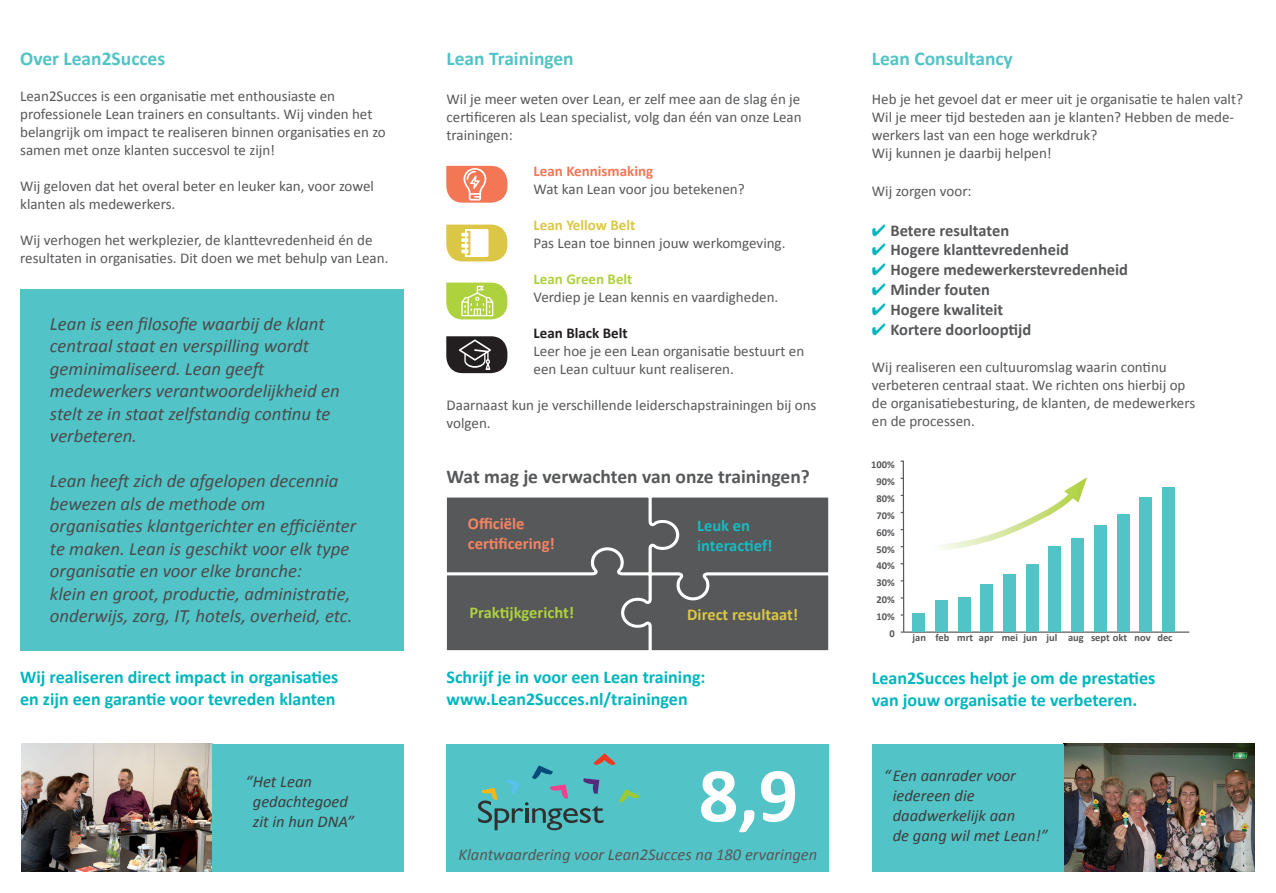
<style>
.page{position:relative;width:1276px;height:893px;background:#fff}
.page>*{position:absolute;margin:0;border:0;box-sizing:border-box;transform-origin:0 0}
.t1{font:700 78px "Calibri";color:#fff}
.t2{font:700 19.5px "Calibri";color:#52c3c6}
.t3{font:700 19.5px "Calibri";color:#57585a}
.t4{font:italic 18.75px/22.5px "Calibri";color:#4b4c4d}
.t5{font:700 18px/21.6px "Calibri";color:#00b6be}
.t6{font:700 16.5px "Calibri";color:#57585a}
.t7{font:italic 16.5px/19.8px "Calibri";color:#3e3e3f}
.t8{font:italic 16.5px "Calibri";color:#57585a}
.t9{font:700 16.5px/19.8px "Calibri";color:#f58462}
.t10{font:700 16.5px/19.8px "Calibri";color:#14bcc3}
.t11{font:700 16.5px "Calibri";color:#aed13e}
.t12{font:700 16.5px "Calibri";color:#dbc745}
.t13{font:15px/18px "Calibri";color:#57585a}
.t14{font:700 15px "Calibri";color:#f37755}
.t15{font:700 15px "Calibri";color:#dbc745}
.t16{font:700 15px "Calibri";color:#aed13e}
.t17{font:700 15px "Calibri";color:#231f20}
.t18{font:700 10.5px/16.8px "Calibri";color:#57585a;text-align:right}
.s1{color:#00b6be}
</style>
<div class="page">
<img style="left:21px;top:744px;width:192px;height:127px">
<img style="left:1063px;top:744px;width:191px;height:128px">
<div style="left:213px;top:744px;width:191px;height:128px;background:#52c3c6"></div>
<div style="left:872px;top:744px;width:191px;height:128px;background:#52c3c6"></div>
<div style="left:446px;top:744px;width:383px;height:128px;background:#52c3c6"></div>
<svg style="left:478px;top:753px;width:161px;height:77px"></svg>
<hr style="left:902px;top:461px;width:2px;height:172px;background:#57585a">
<hr style="left:904px;top:631px;width:285px;height:2px;background:#57585a">
<div style="left:912px;top:613px;width:12px;height:18px;background:#52c3c6"></div>
<div style="left:935px;top:600px;width:12px;height:31px;background:#52c3c6"></div>
<div style="left:958px;top:597px;width:12px;height:34px;background:#52c3c6"></div>
<div style="left:980px;top:584px;width:13px;height:47px;background:#52c3c6"></div>
<div style="left:1003px;top:574px;width:12px;height:57px;background:#52c3c6"></div>
<div style="left:1026px;top:564px;width:12px;height:67px;background:#52c3c6"></div>
<div style="left:1048px;top:546px;width:13px;height:85px;background:#52c3c6"></div>
<div style="left:1071px;top:538px;width:12px;height:93px;background:#52c3c6"></div>
<div style="left:1094px;top:525px;width:12px;height:106px;background:#52c3c6"></div>
<div style="left:1117px;top:514px;width:12px;height:117px;background:#52c3c6"></div>
<div style="left:1139px;top:497px;width:13px;height:134px;background:#52c3c6"></div>
<div style="left:1162px;top:487px;width:12px;height:144px;background:#52c3c6"></div>
<svg style="left:939px;top:477px;width:148px;height:77px"></svg>
<svg style="left:446px;top:166px;width:61px;height:37px;background:#f59074"></svg>
<svg style="left:446px;top:336px;width:61px;height:37px;background:#4b4748"></svg>
<svg style="left:446px;top:283px;width:61px;height:36px;background:#bdd963"></svg>
<svg style="left:446px;top:225px;width:61px;height:36px"></svg>
<div style="left:446px;top:497px;width:383px;height:154px;background:#57585a"></div>
<div style="left:20px;top:289px;width:384px;height:362px;background:#52c3c6"></div>
<h2 class="t2" style="left:20px;top:46px;width:147px">Over Lean2Succes</h2>
<p class="t13" style="left:20px;top:87px;width:367px">Lean2Succes is een organisatie met enthousiaste en professionele Lean trainers en consultants. Wij vinden het belangrijk om impact te realiseren binnen organisaties en zo samen met onze klanten succesvol te zijn!</p>
<p class="t13" style="left:20px;top:177px;width:355px">Wij geloven dat het overal beter en leuker kan, voor zowel klanten als medewerkers.</p>
<p class="t13" style="left:20px;top:231px;width:370px">Wij verhogen het werkplezier, de klanttevredenheid én de resultaten in organisaties. Dit doen we met behulp van Lean.</p>
<p class="t4" style="left:50px;top:312px;width:291px">Lean is een filosofie waarbij de klant centraal staat en verspilling wordt geminimaliseerd. Lean geeft medewerkers verantwoordelijkheid en stelt ze in staat zelfstandig continu te verbeteren.</p>
<p class="t4" style="left:50px;top:469px;width:308px">Lean heeft zich de afgelopen decennia bewezen als de methode om organisaties klantgerichter en efficiënter te maken. Lean is geschikt voor elk type organisatie en voor elke branche:<br>klein en groot, productie, administratie, onderwijs, zorg, IT, hotels, overheid, etc.</p>
<p class="t5" style="left:20px;top:666px;width:320px">Wij realiseren direct impact in organisaties en zijn een garantie voor tevreden klanten</p>
<p class="t7" style="left:253px;top:771px;width:103px;text-indent:-8px">“Het Lean gedachtegoed zit in hun DNA”</p>
<h2 class="t2" style="left:446px;top:46px;width:129px">Lean Trainingen</h2>
<p class="t13" style="left:446px;top:90px;width:356px;text-align:justify">Wil je meer weten over Lean, er zelf mee aan de slag én je certificeren als Lean specialist, volg dan één van onze Lean trainingen:</p>
<p class="t14" style="left:533px;top:162px;width:121px">Lean Kennismaking</p>
<p class="t13" style="left:533px;top:180px;width:212px">Wat kan Lean voor jou betekenen?</p>
<p class="t15" style="left:533px;top:216px;width:103px">Lean Yellow Belt</p>
<p class="t13" style="left:533px;top:234px;width:253px">Pas Lean toe binnen jouw werkomgeving.</p>
<p class="t16" style="left:533px;top:270px;width:100px">Lean Green Belt</p>
<p class="t13" style="left:533px;top:288px;width:246px">Verdiep je Lean kennis en vaardigheden.</p>
<p class="t17" style="left:533px;top:324px;width:95px">Lean Black Belt</p>
<p class="t13" style="left:533px;top:342px;width:272px">Leer hoe je een Lean organisatie bestuurt en een Lean cultuur kunt realiseren.</p>
<p class="t13" style="left:446px;top:396px;width:371px">Daarnaast kun je verschillende leiderschapstrainingen bij ons volgen.</p>
<h2 class="t3" style="left:446px;top:464px;width:365px">Wat mag je verwachten van onze trainingen?</h2>
<p class="t9" style="left:468px;top:514px;width:89px">Officiële certificering!</p>
<p class="t10" style="left:697px;top:516px;width:77px">Leuk en interactief!</p>
<p class="t11" style="left:469px;top:602px;width:106px">Praktijkgericht!</p>
<p class="t12" style="left:687px;top:603px;width:113px">Direct resultaat!</p>
<p class="t5" style="left:446px;top:666px;width:260px">Schrijf je in voor een Lean training: www.Lean2Succes.nl/trainingen</p>
<h1 class="t1" style="left:699px;top:745px;width:101px">8,9</h1>
<p class="t8" style="left:458px;top:843px;width:360px">Klantwaardering voor Lean2Succes na 180 ervaringen</p>
<h2 class="t2" style="left:872px;top:46px;width:142px">Lean Consultancy</h2>
<p class="t13" style="left:872px;top:90px;width:372px">Heb je het gevoel dat er meer uit je organisatie te halen valt?<br>Wil je meer tijd besteden aan je klanten? Hebben de mede&shy;werkers last van een hoge werkdruk?<br>Wij kunnen je daarbij helpen!</p>
<p class="t13" style="left:872px;top:182px;width:101px">Wij zorgen voor:</p>
<p class="t6" style="left:872px;top:220px;width:139px"><span class="s1">✔</span> Betere resultaten</p>
<p class="t6" style="left:872px;top:239px;width:199px"><span class="s1">✔</span> Hogere klanttevredenheid</p>
<p class="t6" style="left:872px;top:259px;width:258px"><span class="s1">✔</span> Hogere medewerkerstevredenheid</p>
<p class="t6" style="left:872px;top:279px;width:120px"><span class="s1">✔</span> Minder fouten</p>
<p class="t6" style="left:872px;top:299px;width:133px"><span class="s1">✔</span> Hogere kwaliteit</p>
<p class="t6" style="left:872px;top:319px;width:161px"><span class="s1">✔</span> Kortere doorlooptijd</p>
<p class="t13" style="left:872px;top:358px;width:325px">Wij realiseren een cultuuromslag waarin continu verbeteren centraal staat. We richten ons hierbij op de organisatiebesturing, de klanten, de medewerkers en de processen.</p>
<p class="t18" style="left:871px;top:456px;width:25px">100%<br>90%<br>80%<br>70%<br>60%<br>50%<br>40%<br>30%<br>20%<br>10%<br>0</p>
<p class="t18" style="left:912px;top:630px;width:262px">jan feb mrt apr mei jun jul aug sept okt nov dec</p>
<p class="t5" style="left:872px;top:667px;width:285px">Lean2Succes helpt je om de prestaties van jouw organisatie te verbeteren.</p>
<p class="t7" style="left:893px;top:765px;width:157px;text-indent:-9px">“ Een aanrader voor iedereen die daadwerkelijk aan<br>de gang wil met Lean!”</p>
</div>
